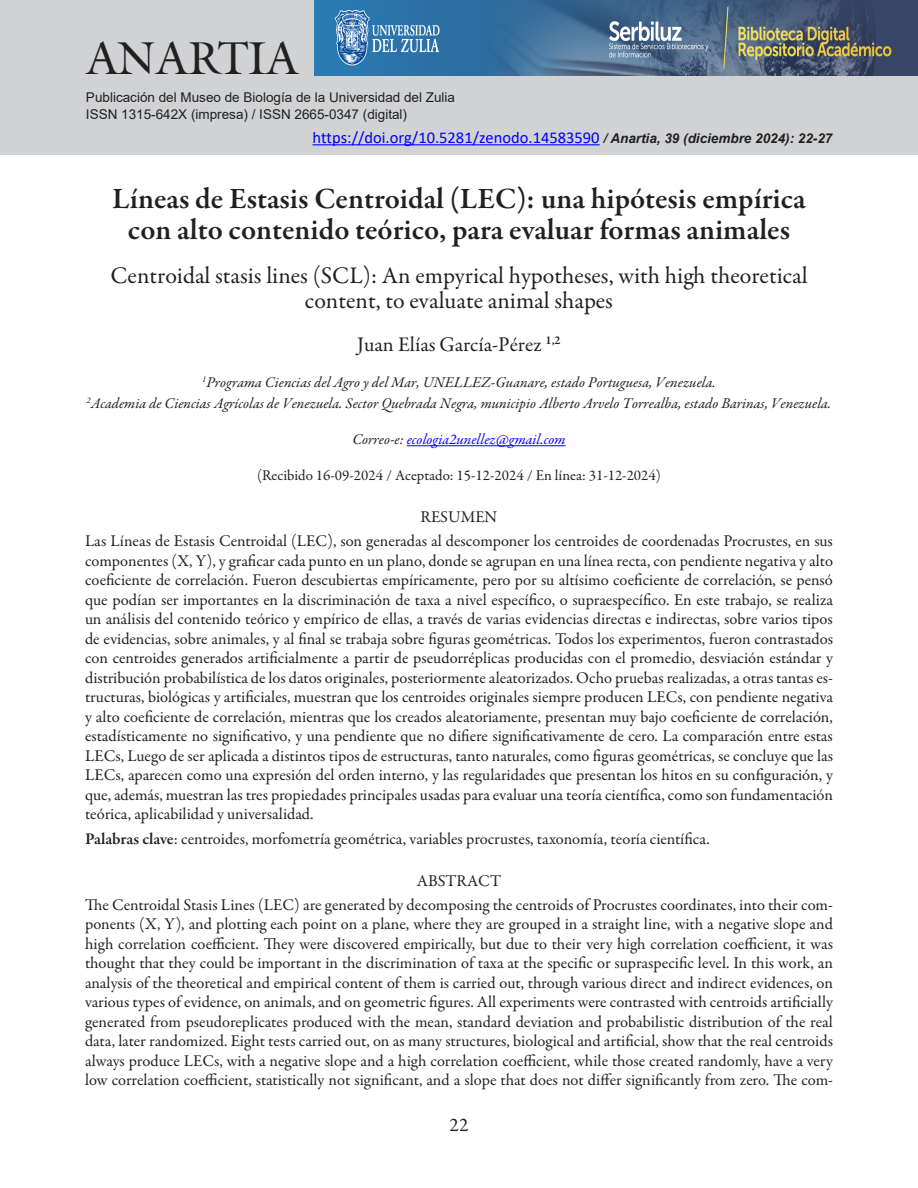
<style>
.page{position:relative;width:918px;height:1188px;background:#fff}
.page>*{position:absolute;margin:0;border:0;box-sizing:border-box;transform-origin:0 0}
.arriba_identi{font:45px "Galliard IT Cby BT";color:#231f20}
.titulos{font:600 30px/31.5px "Garamond Premr Pro";color:#231f20;text-align:center}
.titu-INGLES{font:24px/25.5px "Garamond Premr Pro";color:#231f20;text-align:center}
.autores{font:21px "Garamond Premr Pro";color:#231f20}
.t1{font:19.5px "Garamond Premr Pro";color:#231f20}
.resumen{font:16.5px/19.5px "Garamond Premr Pro";color:#231f20;text-align:justify}
.resumen_inglés{font:16.5px/19.5px "Garamond Premr Pro";color:#231f20;text-align:justify}
.palabclav{font:16.5px "Garamond Premr Pro";color:#231f20}
.arriba_identi-3{font:16.5px "Calibri";color:#00f}
.resum-abst{font:16.5px "Garamond Premr Pro";color:#231f20}
.autores_sitio{font:italic 15px "Garamond Premr Pro";color:#231f20}
.aut-sit_CERRADO{font:italic 15px "Garamond Premr Pro";color:#231f20}
.recibido{font:15px "Garamond Premr Pro";color:#231f20}
.autores_sitio-2{font:italic 15px "Garamond Premr Pro";color:#00f}
.arriba_identi-2{font:13.5px "Arial";color:#231f20}
.s1{font-family:"Arial";font-weight:700;font-style:italic;font-size:13.5px;color:#231f20}
.s2{color:#231f20}
.s3{font-weight:600}
</style>
<div class="page">
<div style="left:0;top:0;width:918px;height:155px;background:#d1d2d4"></div>
<hr style="left:312px;top:144px;width:288px;height:1px;background:#00f">
<hr style="left:407px;top:445px;width:159px;height:1px;background:#00f">
<img style="left:314px;top:0;width:604px;height:76px">
<p class="arriba_identi" style="left:86px;top:29px;width:214px">ANARTIA</p>
<p class="arriba_identi-2" style="left:86px;top:88px;width:371px">Publicación del Museo de Biología de la Universidad del Zulia</p>
<p class="arriba_identi-2" style="left:86px;top:105px;width:323px">ISSN 1315-642X (impresa) / ISSN 2665-0347 (digital)</p>
<p class="arriba_identi-3" style="left:312px;top:126px;width:522px">https://doi.org/10.5281/zenodo.14583590 <span class="s1">/ Anartia, 39 (diciembre 2024): 22-27</span></p>
<p class="titulos" style="left:112px;top:183px;width:695px">Líneas de Estasis Centroidal (LEC): una hipótesis empírica con alto contenido teórico, para evaluar formas animales</p>
<p class="titu-INGLES" style="left:110px;top:263px;width:699px">Centroidal stasis lines (SCL): An empyrical hypotheses, with high theoretical content, to evaluate animal shapes</p>
<p class="autores" style="left:357px;top:332px;width:205px">Juan Elías García-Pérez <sup>1,2</sup></p>
<p class="aut-sit_CERRADO" style="left:202px;top:373px;width:515px"><sup>1</sup>Programa Ciencias del Agro y del Mar, UNELLEZ-Guanare, estado Portuguesa, Venezuela.</p>
<p class="autores_sitio" style="left:87px;top:394px;width:746px"><sup>2</sup>Academia de Ciencias Agrícolas de Venezuela. Sector Quebrada Negra, municipio Alberto Arvelo Torrealba, estado Barinas, Venezuela.</p>
<p class="autores_sitio-2" style="left:352px;top:430px;width:215px"><span class="s2">Correo-e:</span> ecologia2unellez@gmail.com</p>
<p class="recibido" style="left:257px;top:466px;width:405px">(Recibido 16-09-2024 / Aceptado: 15-12-2024 / En línea: 31-12-2024)</p>
<p class="resum-abst" style="left:421px;top:507px;width:78px">RESUMEN</p>
<p class="resumen" style="left:85px;top:532px;width:749px">Las Líneas de Estasis Centroidal (LEC), son generadas al descomponer los centroides de coordenadas Procrustes, en sus componentes (X, Y), y graficar cada punto en un plano, donde se agrupan en una línea recta, con pendiente negativa y alto coeficiente de correlación. Fueron descubiertas empíricamente, pero por su altísimo coeficiente de correlación, se pensó que podían ser importantes en la discriminación de taxa a nivel específico, o supraespecífico. En este trabajo, se realiza un análisis del contenido teórico y empírico de ellas, a través de varias evidencias directas e indirectas, sobre varios tipos de evidencias, sobre animales, y al final se trabaja sobre figuras geométricas. Todos los experimentos, fueron contrastados con centroides generados artificialmente a partir de pseudorréplicas producidas con el promedio, desviación estándar y distribución probabilística de los datos originales, posteriormente aleatorizados. Ocho pruebas realizadas, a otras tantas es&shy;tructuras, biológicas y artificiales, muestran que los centroides originales siempre producen LECs, con pendiente negativa y alto coeficiente de correlación, mientras que los creados aleatoriamente, presentan muy bajo coeficiente de correlación, estadísticamente no significativo, y una pendiente que no difiere significativamente de cero. La comparación entre estas LECs, Luego de ser aplicada a distintos tipos de estructuras, tanto naturales, como figuras geométricas, se concluye que las LECs, aparecen como una expresión del orden interno, y las regularidades que presentan los hitos en su configuración, y que, además, muestran las tres propiedades principales usadas para evaluar una teoría científica, como son fundamentación teórica, aplicabilidad y universalidad.</p>
<p class="palabclav" style="left:85px;top:828px;width:626px"><span class="s3">Palabras clave</span>: centroides, morfometría geométrica, variables procrustes, taxonomía, teoría científica.</p>
<p class="resum-abst" style="left:417px;top:870px;width:86px">ABSTRACT</p>
<p class="resumen_inglés" style="left:85px;top:895px;width:749px">The Centroidal Stasis Lines (LEC) are generated by decomposing the centroids of Procrustes coordinates, into their com&shy;ponents (X, Y), and plotting each point on a plane, where they are grouped in a straight line, with a negative slope and high correlation coefficient. They were discovered empirically, but due to their very high correlation coefficient, it was thought that they could be important in the discrimination of taxa at the specific or supraspecific level. In this work, an analysis of the theoretical and empirical content of them is carried out, through various direct and indirect evidences, on various types of evidence, on animals, and on geometric figures. All experiments were contrasted with centroids artificially generated from pseudoreplicates produced with the mean, standard deviation and probabilistic distribution of the real data, later randomized. Eight tests carried out, on as many structures, biological and artificial, show that the real centroids always produce LECs, with a negative slope and a high correlation coefficient, while those created randomly, have a very low correlation coefficient, statistically not significant, and a slope that does not differ significantly from zero. The com-</p>
<p class="t1" style="left:450px;top:1113px;width:20px">22</p>
</div>
